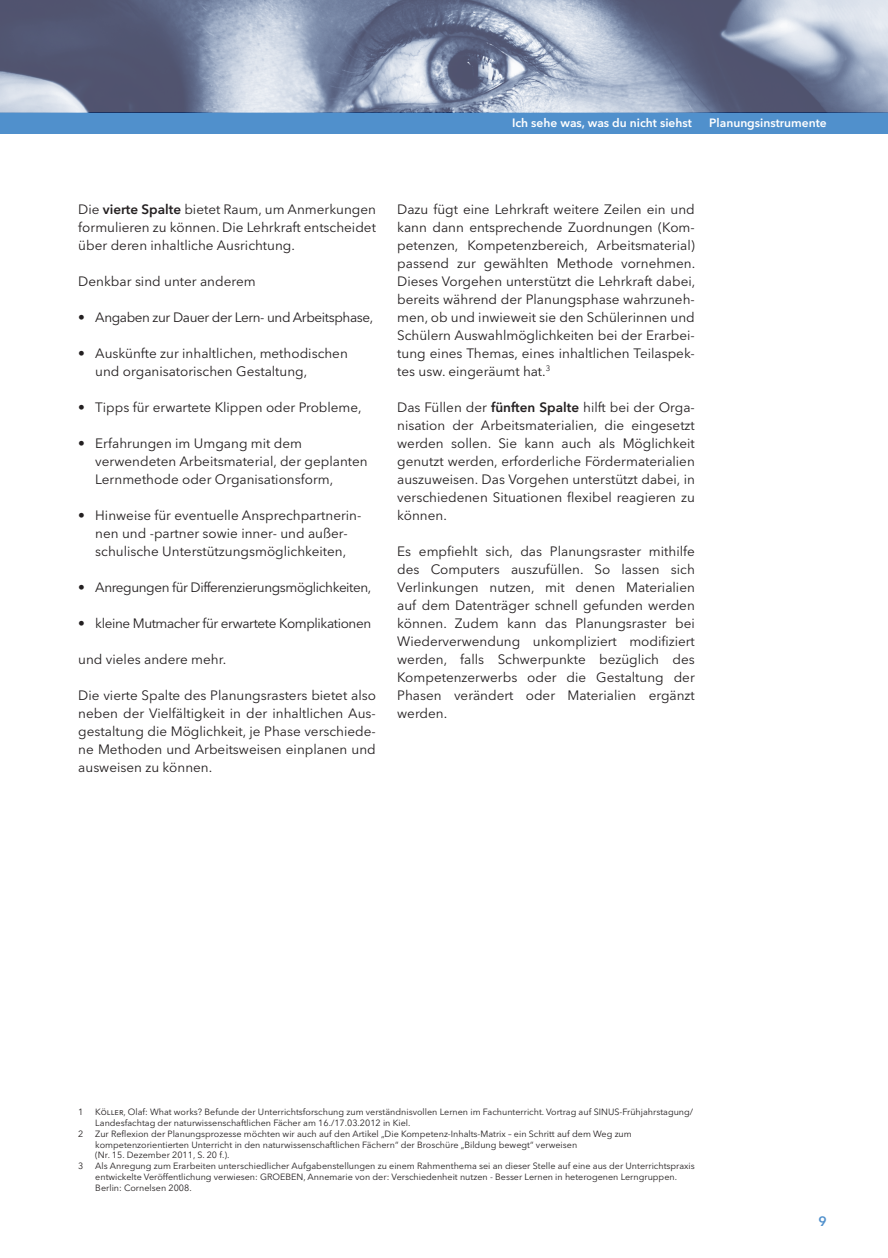
<style>
.page{position:relative;width:888px;height:1258px;background:#fff}
.page>*{position:absolute;margin:0;border:0;box-sizing:border-box;transform-origin:0 0}
.laufender_Text{font:13.5px/18px "Avenir Next LT Pro";color:#231f20;text-align:justify}
.Aufzählung{font:13.5px/18px "Avenir Next LT Pro";color:#231f20}
.Aufzählung-2{font:13.5px "Avenir Next LT Pro";letter-spacing:-.03em;color:#231f20}
.t1{font:600 13.5px "Avenir Next LT Pro";color:#5090cc}
.t2{font:600 12px "Avenir Next LT Pro";color:#fff}
.Endnoten{font:9px/10.8px "Avenir Next LT Pro";color:#231f20}
.s1{font-weight:600}
</style>
<div class="page">
<div style="left:0;top:112px;width:888px;height:22px;background:#5090cc"></div>
<img style="left:0;top:0;width:888px;height:112px">
<p class="t2" style="left:512px;top:116px;width:181px">Ich sehe was, was du nicht siehst</p>
<p class="t2" style="left:709px;top:116px;width:119px">Planungsinstrumente</p>
<p class="laufender_Text" style="left:78px;top:200px;width:299px">Die <span class="s1">vierte Spalte</span> bietet Raum, um Anmerkungen formulieren zu können. Die Lehrkraft entscheidet über deren inhaltliche Ausrichtung.</p>
<p class="laufender_Text" style="left:78px;top:272px;width:179px">Denkbar sind unter anderem</p>
<p class="Aufzählung-2" style="left:78px;top:309px;width:296px">• Angaben zur Dauer der Lern- und Arbeitsphase,</p>
<p class="Aufzählung" style="left:95px;top:344px;width:254px;text-indent:-17px">• Auskünfte zur inhaltlichen, methodischen und organisatorischen Gestaltung,</p>
<p class="Aufzählung" style="left:78px;top:398px;width:285px">• Tipps für erwartete Klippen oder Probleme,</p>
<p class="Aufzählung" style="left:95px;top:434px;width:274px;text-indent:-17px">• Erfahrungen im Umgang mit dem verwendeten Arbeitsmaterial, der geplanten<br>Lernmethode oder Organisationsform,</p>
<p class="Aufzählung" style="left:78px;top:506px;width:285px;text-align:center">• Hinweise für eventuelle Ansprechpartnerin&shy;nen und -partner sowie inner- und außer&shy;schulische Unterstützungsmöglichkeiten,</p>
<p class="Aufzählung-2" style="left:78px;top:579px;width:295px">• Anregungen für Differenzierungsmöglichkeiten,</p>
<p class="Aufzählung-2" style="left:78px;top:615px;width:294px">• kleine Mutmacher für erwartete Komplikationen</p>
<p class="laufender_Text" style="left:78px;top:650px;width:150px">und vieles andere mehr.</p>
<p class="laufender_Text" style="left:78px;top:686px;width:299px">Die vierte Spalte des Planungsrasters bietet also neben der Vielfältigkeit in der inhaltlichen Aus&shy;gestaltung die Möglichkeit, je Phase verschiede&shy;ne Methoden und Arbeitsweisen einplanen und ausweisen zu können.</p>
<p class="laufender_Text" style="left:397px;top:200px;width:300px">Dazu fügt eine Lehrkraft weitere Zeilen ein und kann dann entsprechende Zuordnungen (Kom&shy;petenzen, Kompetenzbereich, Arbeitsmaterial) passend zur gewählten Methode vornehmen.<br>Dieses Vorgehen unterstützt die Lehrkraft dabei, bereits während der Planungsphase wahrzuneh&shy;men, ob und inwieweit sie den Schülerinnen und Schülern Auswahlmöglichkeiten bei der Erarbei&shy;tung eines Themas, eines inhaltlichen Teilaspek&shy;tes usw. eingeräumt hat.<sup>3</sup></p>
<p class="laufender_Text" style="left:397px;top:398px;width:299px">Das Füllen der <span class="s1">fünften Spalte</span> hilft bei der Orga&shy;nisation der Arbeitsmaterialien, die eingesetzt werden sollen. Sie kann auch als Möglichkeit genutzt werden, erforderliche Fördermaterialien auszuweisen. Das Vorgehen unterstützt dabei, in verschiedenen Situationen flexibel reagieren zu können.</p>
<p class="laufender_Text" style="left:397px;top:542px;width:299px">Es empfiehlt sich, das Planungsraster mithilfe des Computers auszufüllen. So lassen sich Verlinkungen nutzen, mit denen Materialien auf dem Datenträger schnell gefunden werden können. Zudem kann das Planungsraster bei Wiederverwendung unkompliziert modifiziert werden, falls Schwerpunkte bezüglich des Kompetenzerwerbs oder die Gestaltung der Phasen verändert oder Materialien ergänzt werden.</p>
<p class="Endnoten" style="left:78px;top:1107px;width:7px">1</p>
<p class="Endnoten" style="left:95px;top:1107px;width:599px">Köller, Olaf: What works? Befunde der Unterrichtsforschung zum verständnisvollen Lernen im Fachunterricht. Vortrag auf SINUS-Frühjahrstagung/<br>Landesfachtag der naturwissenschaftlichen Fächer am 16./17.03.2012 in Kiel.</p>
<p class="Endnoten" style="left:78px;top:1128px;width:7px">2</p>
<p class="Endnoten" style="left:95px;top:1128px;width:538px">Zur Reflexion der Planungsprozesse möchten wir auch auf den Artikel „Die Kompetenz-Inhalts-Matrix – ein Schritt auf dem Weg zum kompetenzorientierten Unterricht in den naturwissenschaftlichen Fächern“ der Broschüre „Bildung bewegt“ verweisen<br>(Nr. 15. Dezember 2011, S. 20 f.).</p>
<p class="Endnoten" style="left:78px;top:1161px;width:7px">3</p>
<p class="Endnoten" style="left:95px;top:1161px;width:601px">Als Anregung zum Erarbeiten unterschiedlicher Aufgabenstellungen zu einem Rahmenthema sei an dieser Stelle auf eine aus der Unterrichtspraxis entwickelte Veröffentlichung verwiesen: GROEBEN, Annemarie von der: Verschiedenheit nutzen - Besser Lernen in heterogenen Lerngruppen.<br>Berlin: Cornelsen 2008.</p>
<p class="t1" style="left:818px;top:1213px;width:10px">9</p>
</div>
